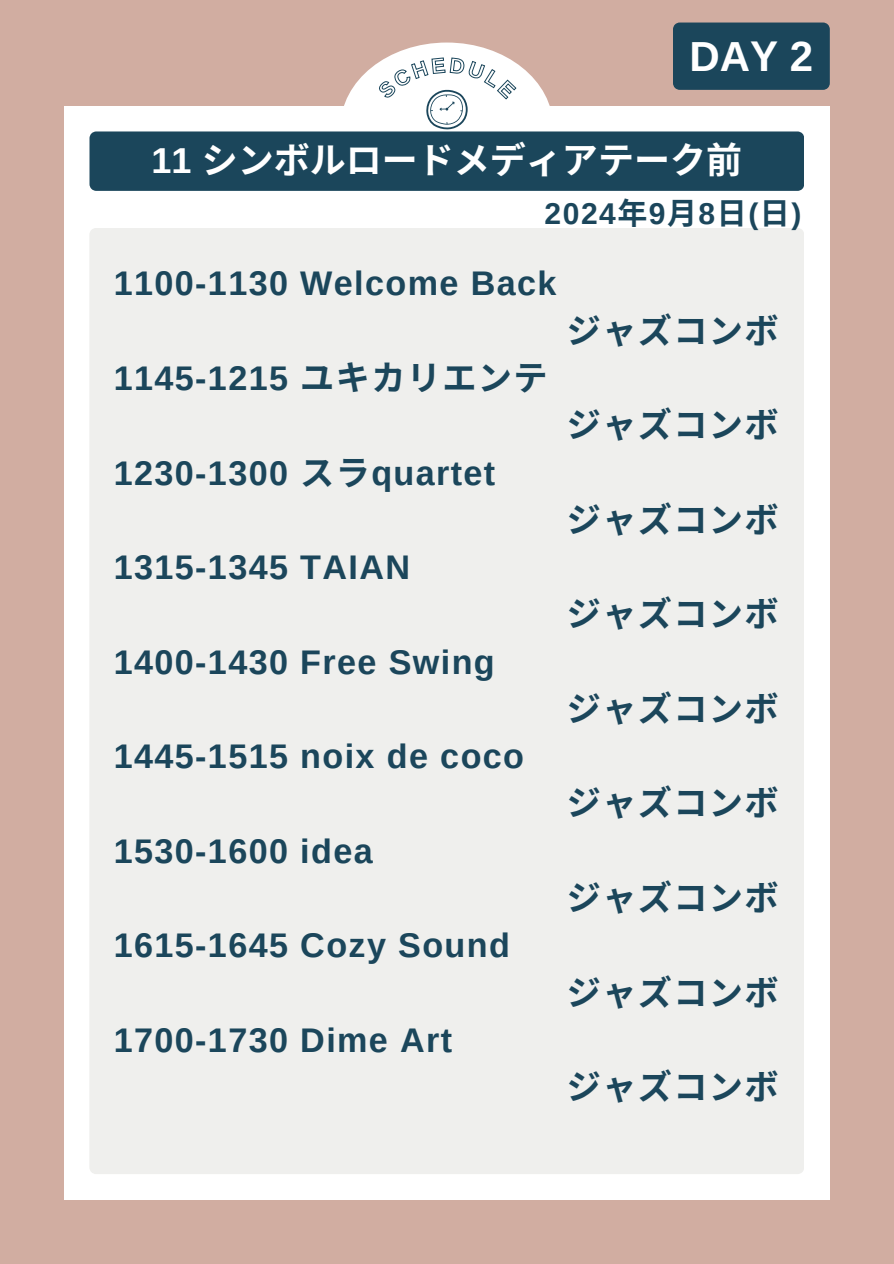
<style>
.page{position:relative;width:894px;height:1264px;background:#fff}
.page>*{position:absolute;margin:0;border:0;box-sizing:border-box;transform-origin:0 0}
.t1{font:700 42px "Arimo";color:#fff}
.t2{font:700 36px "Noto Sans CJ Ksc";color:#fff}
.t3{font:700 34.2px "Arimo";letter-spacing:.04em;color:#1b465b}
.t4{font:700 34.2px "Noto Sans CJ Ksc";letter-spacing:.04em;color:#1b465b}
.t5{font:700 30px "Arimo";color:#1b465b}
.s1{font-family:"Arimo"}
.s2{font-family:"Noto Sans CJ Ksc"}
</style>
<div class="page">
<div style="left:0;top:0;width:893px;height:1263px;background:#d1ada1"></div>
<div style="left:64px;top:106px;width:765px;height:1093px;background:#fff"></div>
<div style="left:89px;top:228px;width:715px;height:946px;background:#efefed"></div>
<svg style="left:89px;top:23px;width:740px;height:168px"></svg>
<p class="t1" style="left:689px;top:33px;width:125px">DAY 2</p>
<h1 class="t2" style="left:151px;top:131px;width:592px"><span class="s1">11</span> シンボルロードメディアテーク前</h1>
<p class="t5" style="left:544px;top:196px;width:258px">2024<span class="s2">年</span>9<span class="s2">月</span> 8<span class="s2">日</span> (<span class="s2">日</span> )</p>
<p class="t3" style="left:114px;top:264px;width:444px">1100-1130 Welcome Back</p>
<p class="t3" style="left:114px;top:359px;width:435px">1145-1215 <span class="s2">ユキカリエンテ</span></p>
<p class="t3" style="left:114px;top:453px;width:383px">1230-1300 <span class="s2">スラ</span>quartet</p>
<p class="t3" style="left:114px;top:548px;width:298px">1315-1345 TAIAN</p>
<p class="t3" style="left:114px;top:642px;width:382px">1400-1430 Free Swing</p>
<p class="t3" style="left:114px;top:737px;width:412px">1445-1515 noix de coco</p>
<p class="t3" style="left:114px;top:831px;width:260px">1530-1600 idea</p>
<p class="t3" style="left:114px;top:926px;width:397px">1615-1645 Cozy Sound</p>
<p class="t3" style="left:114px;top:1020px;width:340px">1700-1730 Dime Art</p>
<p class="t4" style="left:566px;top:303px;width:213px">ジャズコンボ</p>
<p class="t4" style="left:566px;top:397px;width:213px">ジャズコンボ</p>
<p class="t4" style="left:566px;top:492px;width:213px">ジャズコンボ</p>
<p class="t4" style="left:566px;top:586px;width:213px">ジャズコンボ</p>
<p class="t4" style="left:566px;top:681px;width:213px">ジャズコンボ</p>
<p class="t4" style="left:566px;top:775px;width:213px">ジャズコンボ</p>
<p class="t4" style="left:566px;top:870px;width:213px">ジャズコンボ</p>
<p class="t4" style="left:566px;top:964px;width:213px">ジャズコンボ</p>
<p class="t4" style="left:566px;top:1059px;width:213px">ジャズコンボ</p>
</div>
